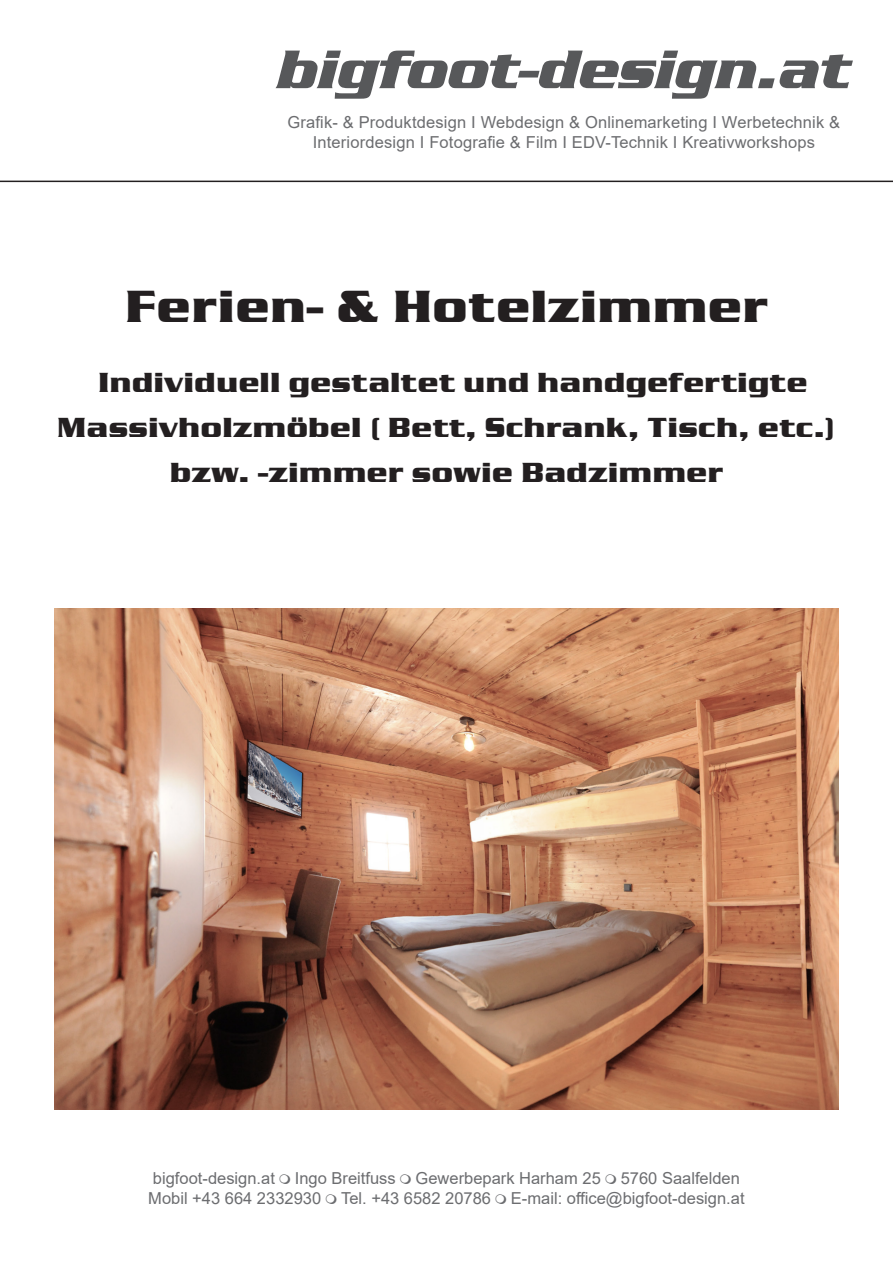
<style>
.page{position:relative;width:893px;height:1263px;background:#fff}
.page>*{position:absolute;margin:0;border:0;box-sizing:border-box;transform-origin:0 0}
.t1{font:italic 700 56.4px "Serpentine D";color:#57585a}
.t2{font:700 46.5px "Serpentine D";letter-spacing:.025em;color:#231f20}
.t3{font:700 28.5px "Serpentine D";letter-spacing:.025em;color:#231f20}
.t4{font:16.5px "Arial";color:#6c6d70}
</style>
<div class="page">
<hr style="left:0;top:181px;width:893px;height:1px;background:#231f20">
<img style="left:54px;top:609px;width:785px;height:501px">
<p class="t1" style="left:277px;top:38px;width:574px">bigfoot-design.at</p>
<p class="t4" style="left:288px;top:111px;width:554px">Grafik- &amp; Produktdesign I Webdesign &amp; Onlinemarketing I Werbetechnik &amp;</p>
<p class="t4" style="left:313px;top:131px;width:504px">Interiordesign I Fotografie &amp; Film I EDV-Technik I Kreativworkshops</p>
<p class="t2" style="left:126px;top:280px;width:643px">Ferien- &amp; Hotelzimmer</p>
<p class="t3" style="left:98px;top:366px;width:710px">Individuell gestaltet und handgefertigte</p>
<p class="t3" style="left:58px;top:411px;width:779px">Massivholzmöbel ( Bett, Schrank, Tisch, etc.)</p>
<p class="t3" style="left:170px;top:456px;width:554px">bzw. -zimmer sowie Badzimmer</p>
<p class="t4" style="left:153px;top:1167px;width:588px">bigfoot-design.at Ingo Breitfuss Gewerbepark Harham 25 5760 Saalfelden</p>
<p class="t4" style="left:148px;top:1186px;width:598px">Mobil +43 664 2332930 Tel. +43 6582 20786 E-mail: office@bigfoot-design.at</p>
</div>
